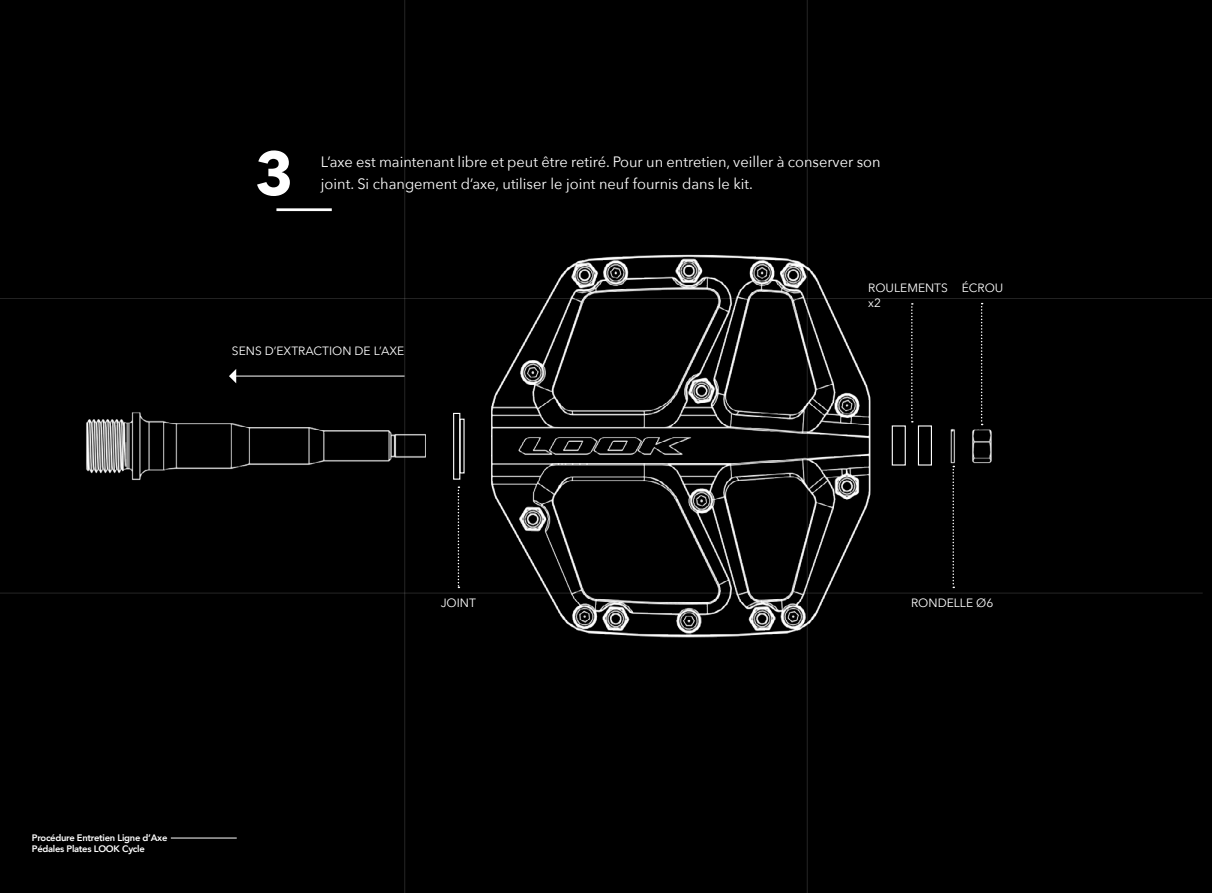
<style>
.page{position:relative;width:1212px;height:893px;background:#000}
.page>*{position:absolute;margin:0;border:0;box-sizing:border-box;transform-origin:0 0}
.t1{font:700 61.05px "Avenir Next";color:#fff}
.t2{font:15px/22.5px "Avenir Next";color:#fff}
.t3{font:12px/14.4px "Avenir Next";color:#fff}
.t4{font:800 9.45px/11.2px "Avenir";letter-spacing:-.03em;color:#fff}
</style>
<div class="page">
<hr style="left:171px;top:838px;width:66px;height:1px;background:#fff">
<img style="left:491px;top:254px;width:398px;height:384px">
<hr style="left:276px;top:208px;width:56px;height:3px;background:#fff">
<hr style="left:0;top:298px;width:1212px;height:1px;background:#fff">
<hr style="left:0;top:593px;width:1203px;height:1px;background:#fff">
<hr style="left:807px;top:0;width:1px;height:893px;background:#fff">
<hr style="left:404px;top:0;width:1px;height:893px;background:#fff">
<svg style="left:952px;top:510px;width:2px;height:78px"></svg>
<svg style="left:981px;top:303px;width:1px;height:78px"></svg>
<img style="left:950px;top:382px;width:42px;height:127px">
<div style="left:918px;top:425px;width:14px;height:41px;border:1px solid #fff"></div>
<div style="left:892px;top:425px;width:14px;height:41px;border:1px solid #fff"></div>
<svg style="left:911px;top:303px;width:2px;height:119px"></svg>
<hr style="left:235px;top:376px;width:169px;height:1px;background:#fff">
<svg style="left:229px;top:369px;width:7px;height:14px"></svg>
<img style="left:86px;top:401px;width:340px;height:109px">
<div style="left:453px;top:413px;width:7px;height:67px;border:1px solid #fff"></div>
<div style="left:459px;top:419px;width:6px;height:54px;border:1px solid #fff"></div>
<svg style="left:458px;top:486px;width:1px;height:102px"></svg>
<h1 class="t1" style="left:255px;top:121px;width:40px">3</h1>
<p class="t2" style="left:321px;top:150px;width:561px">L’axe est maintenant libre et peut être retiré. Pour un entretien, veiller à conserver son joint. Si changement d’axe, utiliser le joint neuf fournis dans le kit.</p>
<p class="t3" style="left:868px;top:280px;width:137px">ROULEMENTS ÉCROU x2</p>
<p class="t3" style="left:232px;top:343px;width:174px">SENS D’EXTRACTION DE L’AXE</p>
<p class="t4" style="left:32px;top:832px;width:137px">Procédure Entretien Ligne d’Axe<br>Pédales Plates LOOK Cycle</p>
<p class="t3" style="left:441px;top:595px;width:37px">JOINT</p>
<p class="t3" style="left:911px;top:595px;width:84px">RONDELLE Ø6</p>
</div>
